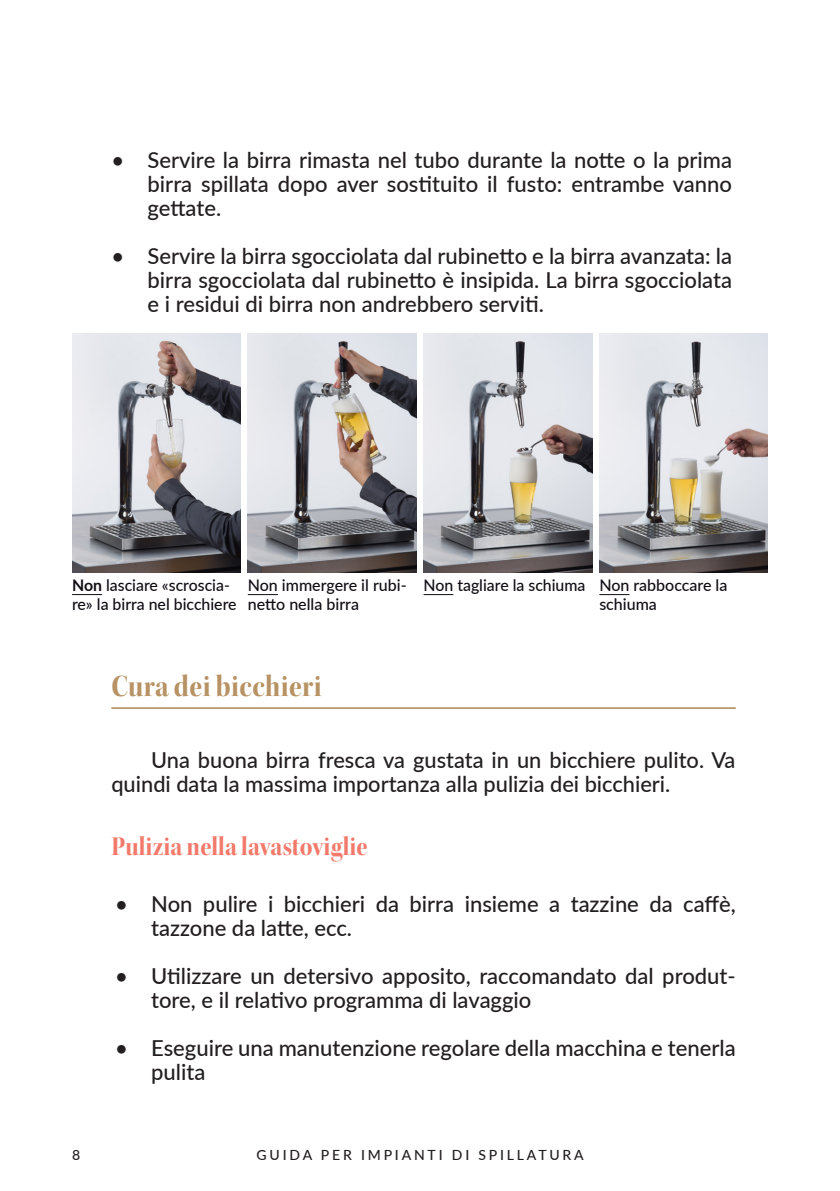
<style>
.page{position:relative;width:840px;height:1191px;background:#fff}
.page>*{position:absolute;margin:0;border:0;box-sizing:border-box;transform-origin:0 0}
.Abschnittstitel{font:32px "Kepler Std Bold Scn Disp";letter-spacing:.015em;color:#b79264}
.Unterabschnitt{font:28px "Kepler Std Bold Scn Disp";letter-spacing:.005em;color:#f37a6b}
.Textkörper{font:500 22px/24px "Lato";color:#231f20}
.Beschriftungstext{font:500 16px/19.2px "Lato";color:#120d15}
.t1{font:500 14px "Lato";letter-spacing:.2em;color:#231f20}
.s1{font-weight:700}
</style>
<div class="page">
<img style="left:72px;top:333px;width:168px;height:239px">
<hr style="left:72px;top:594px;width:30px;height:1px;background:#120d15">
<hr style="left:248px;top:594px;width:30px;height:1px;background:#120d15">
<hr style="left:423px;top:594px;width:30px;height:1px;background:#120d15">
<hr style="left:599px;top:594px;width:30px;height:1px;background:#120d15">
<img style="left:248px;top:333px;width:168px;height:239px">
<img style="left:423px;top:333px;width:168px;height:239px">
<img style="left:599px;top:333px;width:168px;height:239px">
<hr style="left:111px;top:707px;width:624px;height:1px;background:#b79264">
<hr style="left:111px;top:708px;width:624px;height:1px;background:#b79264">
<p class="Textkörper" style="left:147px;top:147px;width:585px;text-align:justify;text-indent:-36px">• Servire la birra rimasta nel tubo durante la notte o la prima birra spillata dopo aver sostituito il fusto: entrambe vanno gettate.</p>
<p class="Textkörper" style="left:147px;top:243px;width:585px;text-align:justify;text-indent:-36px">• Servire la birra sgocciolata dal rubinetto e la birra avanzata: la birra sgocciolata dal rubinetto è insipida. La birra sgocciolata e i residui di birra non andrebbero serviti.</p>
<p class="Beschriftungstext" style="left:72px;top:575px;width:166px"><span class="s1">Non</span> lasciare «scroscia&shy;re» la birra nel bicchiere</p>
<p class="Beschriftungstext" style="left:248px;top:575px;width:160px">Non immergere il rubi&shy;netto nella birra</p>
<p class="Beschriftungstext" style="left:423px;top:575px;width:163px">Non tagliare la schiuma</p>
<p class="Beschriftungstext" style="left:599px;top:575px;width:129px">Non rabboccare la schiuma</p>
<p class="Abschnittstitel" style="left:111px;top:668px;width:211px">Cura dei bicchieri</p>
<p class="Textkörper" style="left:111px;top:747px;width:625px;text-indent:40px">Una buona birra fresca va gustata in un bicchiere pulito. Va quindi data la massima importanza alla pulizia dei bicchieri.</p>
<p class="Unterabschnitt" style="left:111px;top:830px;width:257px">Pulizia nella lavastoviglie</p>
<p class="Textkörper" style="left:151px;top:891px;width:585px;text-indent:-36px">• Non pulire i bicchieri da birra insieme a tazzine da caffè, tazzone da latte, ecc.</p>
<p class="Textkörper" style="left:151px;top:963px;width:585px;text-indent:-36px">• Utilizzare un detersivo apposito, raccomandato dal produt&shy;tore, e il relativo programma di lavaggio</p>
<p class="Textkörper" style="left:151px;top:1035px;width:585px;text-indent:-36px">• Eseguire una manutenzione regolare della macchina e tenerla pulita</p>
<p class="t1" style="left:72px;top:1144px;width:10px">8</p>
<p class="t1" style="left:256px;top:1144px;width:328px">GUIDA PER IMPIANTI DI SPILLATURA</p>
</div>
